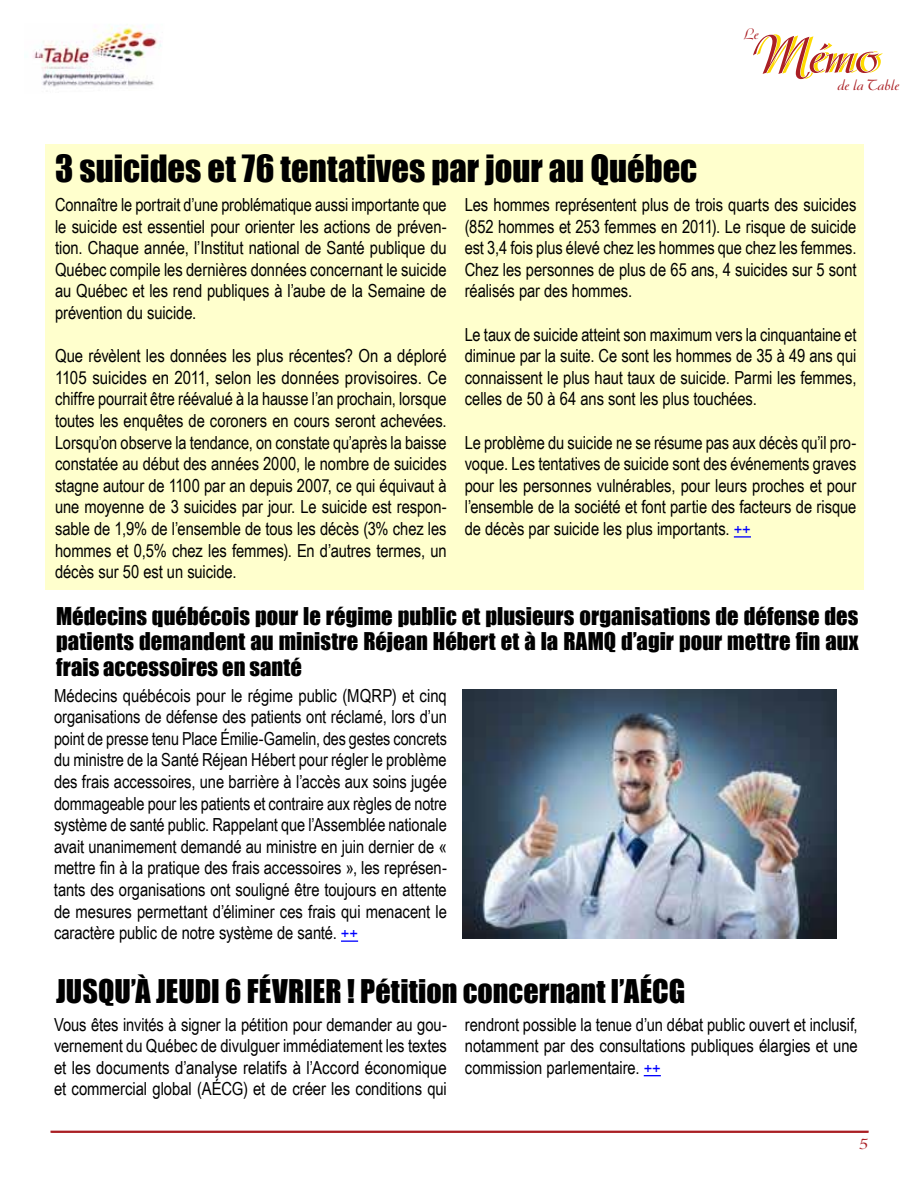
<style>
.page{position:relative;width:918px;height:1188px;background:#fff}
.page>*{position:absolute;margin:0;border:0;box-sizing:border-box;transform-origin:0 0}
.t1{font:52.5px "Arkona";color:#feda00}
.t2{font:34.5px "Impact";color:#000}
.t3{font:30px "Impact";color:#000}
.t4{font:22.5px/25.5px "Impact";letter-spacing:.005em;color:#000;text-align:justify}
.t5{font:18px/21.6px "Arial Narrow";letter-spacing:-.005em;color:#000;text-align:justify}
.t6{font:17.1px "Arkona";color:#aa1f24}
.t7{font:15px "Arkona";color:#aa1f24}
.s1{color:#00f}
</style>
<div class="page">
<img style="left:32px;top:25px;width:130px;height:62px">
<div style="left:46px;top:144px;width:818px;height:445px;background:#ffffcd"></div>
<div style="left:50px;top:1131px;width:819px;height:2px;border:2px solid #aa1f24"></div>
<svg style="left:734px;top:536px;width:17px;height:2px"></svg>
<svg style="left:341px;top:940px;width:17px;height:2px"></svg>
<svg style="left:644px;top:1075px;width:17px;height:1px"></svg>
<img style="left:462px;top:689px;width:375px;height:249px">
<h2 class="t2" style="left:55px;top:142px;width:644px">3 suicides et 76 tentatives par jour au Québec</h2>
<p class="t7" style="left:744px;top:25px;width:16px">Le</p>
<h1 class="t1" style="left:756px;top:24px;width:128px">Mémo</h1>
<p class="t7" style="left:837px;top:76px;width:63px">de la Table</p>
<p class="t5" style="left:55px;top:193px;width:393px">Connaître le portrait d’une problématique aussi importante que le suicide est essentiel pour orienter les actions de préven&shy;tion. Chaque année, l’Institut national de Santé publique du Québec compile les dernières données concernant le suicide au Québec et les rend publiques à l’aube de la Semaine de prévention du suicide.</p>
<p class="t5" style="left:55px;top:344px;width:393px">Que révèlent les données les plus récentes? On a déploré 1105 suicides en 2011, selon les données provisoires. Ce chiffre pourrait être réévalué à la hausse l’an prochain, lorsque toutes les enquêtes de coroners en cours seront achevées.<br>Lorsqu’on observe la tendance, on constate qu’après la baisse constatée au début des années 2000, le nombre de suicides stagne autour de 1100 par an depuis 2007, ce qui équivaut à une moyenne de 3 suicides par jour. Le suicide est respon&shy;sable de 1,9% de l’ensemble de tous les décès (3% chez les hommes et 0,5% chez les femmes). En d’autres termes, un décès sur 50 est un suicide.</p>
<p class="t5" style="left:465px;top:193px;width:393px">Les hommes représentent plus de trois quarts des suicides (852 hommes et 253 femmes en 2011). Le risque de suicide est 3,4 fois plus élevé chez les hommes que chez les femmes.<br>Chez les personnes de plus de 65 ans, 4 suicides sur 5 sont réalisés par des hommes.</p>
<p class="t5" style="left:465px;top:323px;width:393px">Le taux de suicide atteint son maximum vers la cinquantaine et diminue par la suite. Ce sont les hommes de 35 à 49 ans qui connaissent le plus haut taux de suicide. Parmi les femmes, celles de 50 à 64 ans sont les plus touchées.</p>
<p class="t5" style="left:465px;top:431px;width:393px">Le problème du suicide ne se résume pas aux décès qu’il pro&shy;voque. Les tentatives de suicide sont des événements graves pour les personnes vulnérables, pour leurs proches et pour l’ensemble de la société et font partie des facteurs de risque de décès par suicide les plus importants. <span class="s1">++</span></p>
<p class="t4" style="left:56px;top:603px;width:804px">Médecins québécois pour le régime public et plusieurs organisations de défense des patients demandent au ministre Réjean Hébert et à la RAMQ d’agir pour mettre fin aux frais accessoires en santé</p>
<p class="t5" style="left:54px;top:684px;width:394px">Médecins québécois pour le régime public (MQRP) et cinq organisations de défense des patients ont réclamé, lors d’un point de presse tenu Place Émilie-Gamelin, des gestes concrets du ministre de la Santé Réjean Hébert pour régler le problème des frais accessoires, une barrière à l’accès aux soins jugée dommageable pour les patients et contraire aux règles de notre système de santé public. Rappelant que l’Assemblée nationale avait unanimement demandé au ministre en juin dernier de « mettre fin à la pratique des frais accessoires », les représen&shy;tants des organisations ont souligné être toujours en attente de mesures permettant d’éliminer ces frais qui menacent le caractère public de notre système de santé. <span class="s1">++</span></p>
<h3 class="t3" style="left:56px;top:968px;width:631px">JUSQU’À JEUDI 6 FÉVRIER ! Pétition concernant l’AÉCG</h3>
<p class="t5" style="left:54px;top:1013px;width:394px">Vous êtes invités à signer la pétition pour demander au gou&shy;vernement du Québec de divulguer immédiatement les textes et les documents d’analyse relatifs à l’Accord économique et commercial global (AÉCG) et de créer les conditions qui</p>
<p class="t5" style="left:465px;top:1013px;width:394px">rendront possible la tenue d’un débat public ouvert et inclusif, notamment par des consultations publiques élargies et une commission parlementaire. <span class="s1">++</span></p>
<p class="t6" style="left:859px;top:1133px;width:10px">5</p>
</div>
